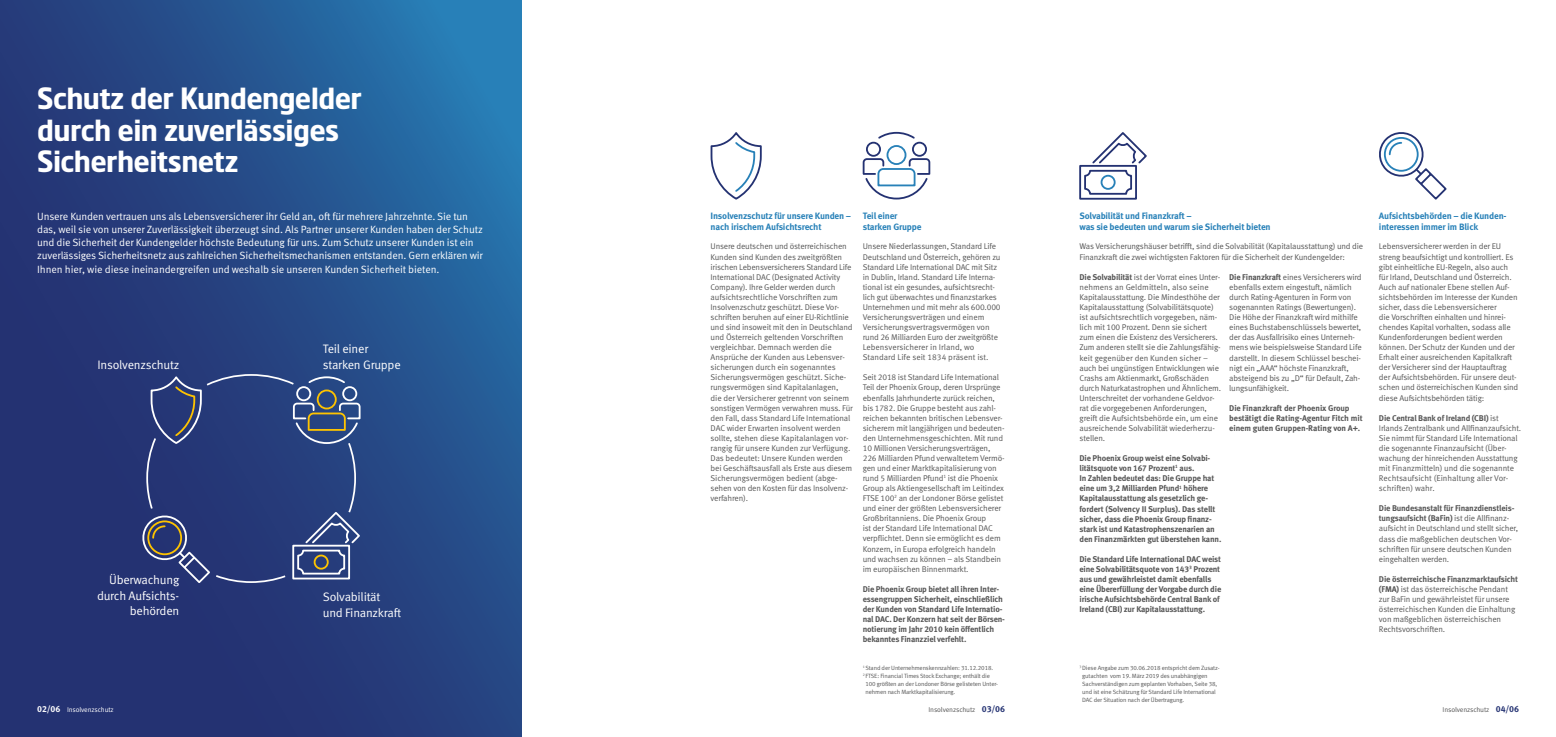
<style>
.page{position:relative;width:1556px;height:737px;background:#fff}
.page>*{position:absolute;margin:0;border:0;box-sizing:border-box;transform-origin:0 0}
.t1{font:700 29.75px/31.5px "Standard Life";letter-spacing:-.02em;color:#fff}
.t2{font:12.25px/15.8px "Meta Standard Life Pro TF Norm";letter-spacing:-.02em;color:#fff}
.t3{font:10.5px/13.1px "Meta Standard Life Pro TF Norm";letter-spacing:-.015em;color:#fff}
.t4{font:700 9.19px/10.9px "Meta Standard Life Pro TF";letter-spacing:-.02em;color:#2881b8}
.t5{font:8.31px/10.1px "Meta Standard Life Pro TF Norm";letter-spacing:-.02em;color:#565656}
.t6{font:700 8.31px/10.1px "Meta Standard Life Pro TF";letter-spacing:-.02em;color:#565656}
.t7{font:7px "Meta Standard Life Pro TF Norm";letter-spacing:-.02em;color:#565656}
.t8{font:7px "Meta Standard Life Pro TF Norm";letter-spacing:-.02em;color:#fff}
.t9{font:6.12px/7.9px "Meta Standard Life Pro TF Norm";letter-spacing:-.02em;color:#565656}
.s1{font-family:"Meta Standard Life Pro TF";font-weight:700;font-size:8.75px}
.s2{font-family:"Meta Standard Life Pro TF";font-weight:700;font-size:8.75px;color:#243272}
.s3{font-family:"Meta Standard Life Pro TF";font-weight:700}
.s4{font-family:"Meta Standard Life Pro TF Norm";font-weight:400}
</style>
<div class="page">
<svg style="left:0;top:0;width:521px;height:737px;background:#254885"></svg>
<svg style="left:710px;top:132px;width:52px;height:68px"></svg>
<div style="left:1079px;top:165px;width:57px;height:35px;border:2px solid #243272"></div>
<svg style="left:1083px;top:132px;width:64px;height:64px"></svg>
<svg style="left:1379px;top:132px;width:68px;height:68px"></svg>
<svg style="left:862px;top:131px;width:69px;height:69px"></svg>
<svg style="left:139px;top:373px;width:222px;height:213px;background:#35477e"></svg>
<h1 class="t1" style="left:37px;top:83px;width:326px">Schutz der Kundengelder durch ein zuverlässiges<br>Sicherheitsnetz</h1>
<p class="t3" style="left:37px;top:209px;width:447px">Unsere Kunden vertrauen uns als Lebensversicherer ihr Geld an, oft für mehrere Jahrzehnte. Sie tun das, weil sie von unserer Zuverlässigkeit überzeugt sind. Als Partner unserer Kunden haben der Schutz und die Sicherheit der Kundengelder höchste Bedeutung für uns. Zum Schutz unserer Kunden ist ein zuverlässiges Sicherheitsnetz aus zahlreichen Sicherheitsmechanismen entstanden. Gern erklären wir Ihnen hier, wie diese ineinandergreifen und weshalb sie unseren Kunden Sicherheit bieten.</p>
<p class="t4" style="left:710px;top:210px;width:142px">Insolvenzschutz für unsere Kunden − nach irischem Aufsichtsrecht</p>
<p class="t5" style="left:710px;top:241px;width:144px">Unsere deutschen und österreichischen Kunden sind Kunden des zweitgrößten irischen Lebensversicherers Standard Life International DAC (Designated Activity Company). Ihre Gelder werden durch aufsichtsrechtliche Vorschriften zum Insolvenzschutz geschützt. Diese Vor&shy;schriften beruhen auf einer EU-Richtlinie und sind insoweit mit den in Deutschland und Österreich geltenden Vorschriften vergleichbar. Demnach werden die Ansprüche der Kunden aus Lebensver&shy;sicherungen durch ein sogenanntes Sicherungsvermögen geschützt. Siche&shy;rungsvermögen sind Kapitalanlagen,<br>die der Versicherer getrennt von seinem sonstigen Vermögen verwahren muss. Für den Fall, dass Standard Life International DAC wider Erwarten insolvent werden sollte, stehen diese Kapitalanlagen vor&shy;rangig für unsere Kunden zur Verfügung.<br>Das bedeutet: Unsere Kunden werden bei Geschäftsausfall als Erste aus diesem Sicherungsvermögen bedient (abge&shy;sehen von den Kosten für das Insolvenz&shy;verfahren).</p>
<h2 class="t2" style="left:323px;top:340px;width:79px">Teil einer starken Gruppe</h2>
<h2 class="t2" style="left:97px;top:356px;width:83px">Insolvenzschutz</h2>
<h2 class="t2" style="left:97px;top:571px;width:84px;text-align:right">Überwachung durch Aufsichts&shy;behörden</h2>
<h2 class="t2" style="left:323px;top:588px;width:80px">Solvabilität und Finanzkraft</h2>
<p class="t4" style="left:862px;top:210px;width:60px">Teil einer starken Gruppe</p>
<p class="t5" style="left:862px;top:241px;width:139px">Unsere Niederlassungen, Standard Life Deutschland und Österreich, gehören zu Standard Life International DAC mit Sitz in Dublin, Irland. Standard Life Interna&shy;tional ist ein gesundes, aufsichtsrecht&shy;lich gut überwachtes und finanzstarkes Unternehmen und mit mehr als 600.000<br>Versicherungsverträgen und einem Versicherungsvertragsvermögen von rund 26 Milliarden Euro der zweitgrößte Lebensversicherer in Irland, wo Standard Life seit 1834 präsent ist.</p>
<p class="t5" style="left:862px;top:372px;width:143px">Seit 2018 ist Standard Life International Teil der Phoenix Group, deren Ursprünge ebenfalls Jahrhunderte zurück reichen, bis 1782. Die Gruppe besteht aus zahl&shy;reichen bekannten britischen Lebensver&shy;sicherern mit langjährigen und bedeuten&shy;den Unternehmensgeschichten. Mit rund 10 Millionen Versicherungsverträgen, 226 Milliarden Pfund verwaltetem Vermö&shy;gen und einer Marktkapitalisierung von rund 5 Milliarden Pfund<sup>1</sup> ist die Phoenix Group als Aktiengesellschaft im Leitindex FTSE 100<sup>2</sup> an der Londoner Börse gelistet und einer der größten Lebensversicherer Großbritanniens. Die Phoenix Group<br>ist der Standard Life International DAC verpflichtet. Denn sie ermöglicht es dem Konzern, in Europa erfolgreich handeln und wachsen zu können – als Standbein im europäischen Binnenmarkt.</p>
<p class="t6" style="left:862px;top:583px;width:144px">Die Phoenix Group bietet all ihren Inter&shy;essengruppen Sicherheit, einschließlich der Kunden von Standard Life Internatio&shy;nal DAC. Der Konzern hat seit der Börsen&shy;notierung im Jahr 2010 kein öffentlich bekanntes Finanzziel verfehlt.</p>
<p class="t9" style="left:862px;top:663px;width:132px"><sup>1</sup> Stand der Unternehmenskennzahlen: 31.12.2018.</p>
<p class="t9" style="left:862px;top:671px;width:129px"><sup>2</sup> FTSE: Financial Times Stock Exchange; enthält die</p>
<p class="t9" style="left:865px;top:679px;width:134px">100 größten an der Londoner Börse gelisteten Unter-</p>
<p class="t9" style="left:865px;top:687px;width:91px">nehmen nach Marktkapitalisierung.</p>
<p class="t8" style="left:37px;top:704px;width:78px"><span class="s1">02/06</span> Insolvenzschutz</p>
<p class="t7" style="left:928px;top:704px;width:78px">Insolvenzschutz <span class="s2">03/06</span></p>
<p class="t4" style="left:1079px;top:210px;width:193px">Solvabilität und Finanzkraft −<br>was sie bedeuten und warum sie Sicherheit bieten</p>
<p class="t5" style="left:1079px;top:241px;width:285px">Was Versicherungshäuser betrifft, sind die Solvabilität (Kapitalausstattung) und die<br>Finanzkraft die zwei wichtigsten Faktoren für die Sicherheit der Kundengelder:</p>
<p class="t5" style="left:1079px;top:271px;width:143px"><span class="s3">Die Solvabilität</span> ist der Vorrat eines Unter&shy;nehmens an Geldmitteln, also seine Kapitalausstattung. Die Mindesthöhe der Kapitalausstattung (Solvabilitätsquote) ist aufsichtsrechtlich vorgegeben, näm&shy;lich mit 100 Prozent. Denn sie sichert zum einen die Existenz des Versicherers.<br>Zum anderen stellt sie die Zahlungsfähig&shy;keit gegenüber den Kunden sicher – auch bei ungünstigen Entwicklungen wie Crashs am Aktienmarkt, Großschäden durch Naturkatastrophen und Ähnlichem.<br>Unterschreitet der vorhandene Geldvor&shy;rat die vorgegebenen Anforderungen, greift die Aufsichtsbehörde ein, um eine ausreichende Solvabilität wiederherzu&shy;stellen.</p>
<p class="t6" style="left:1079px;top:453px;width:143px">Die Phoenix Group weist eine Solvabi&shy;litätsquote von 167 Prozent<sup>1</sup> aus.<br>In Zahlen bedeutet das: Die Gruppe hat eine um 3,2 Milliarden Pfund<sup>1</sup> höhere Kapitalausstattung als gesetzlich ge&shy;fordert (Solvency II Surplus). Das stellt sicher, dass die Phoenix Group finanz&shy;stark ist und Katastrophenszenarien an den Finanzmärkten gut überstehen kann.</p>
<p class="t6" style="left:1079px;top:553px;width:143px">Die Standard Life International DAC weist eine Solvabilitätsquote von 143<sup>3</sup> Prozent aus und gewährleistet damit ebenfalls eine Übererfüllung der Vorgabe durch die irische Aufsichtsbehörde Central Bank of Ireland (CBI) zur Kapitalausstattung.</p>
<p class="t5" style="left:1229px;top:271px;width:134px"><span class="s3">Die Finanzkraft</span> eines Versicherers wird ebenfalls extern eingestuft, nämlich durch Rating-Agenturen in Form von sogenannten Ratings (Bewertungen).<br>Die Höhe der Finanzkraft wird mithilfe eines Buchstabenschlüssels bewertet, der das Ausfallrisiko eines Unterneh&shy;mens wie beispielsweise Standard Life darstellt. In diesem Schlüssel beschei&shy;nigt ein „AAA“ höchste Finanzkraft, absteigend bis zu „D“ für Default, Zah&shy;lungsunfähigkeit.</p>
<p class="t6" style="left:1229px;top:402px;width:135px">Die Finanzkraft der Phoenix Group bestätigt die Rating-Agentur Fitch mit einem guten Gruppen-Rating von A+.</p>
<p class="t9" style="left:1082px;top:663px;width:139px;text-indent:-3px"><sup>3</sup> Diese Angabe zum 30.06.2018 entspricht dem Zusatz&shy;gutachten vom 19. März 2019 des unabhängigen Sachverständigen zum geplanten Vorhaben, Seite 38, und ist eine Schätzung für Standard Life International DAC der Situation nach der Übertragung.</p>
<p class="t4" style="left:1378px;top:210px;width:129px">Aufsichtsbehörden − die Kunden&shy;interessen immer im Blick</p>
<p class="t5" style="left:1378px;top:241px;width:141px">Lebensversicherer werden in der EU streng beaufsichtigt und kontrolliert. Es gibt einheitliche EU-Regeln, also auch für Irland, Deutschland und Österreich.<br>Auch auf nationaler Ebene stellen Auf&shy;sichtsbehörden im Interesse der Kunden sicher, dass die Lebensversicherer<br>die Vorschriften einhalten und hinrei&shy;chendes Kapital vorhalten, sodass alle Kundenforderungen bedient werden können. Der Schutz der Kunden und der Erhalt einer ausreichenden Kapitalkraft der Versicherer sind der Hauptauftrag der Aufsichtsbehörden. Für unsere deut&shy;schen und österreichischen Kunden sind diese Aufsichtsbehörden tätig:</p>
<p class="t6" style="left:1378px;top:412px;width:121px">Die Central Bank of Ireland (CBI) <span class="s4">ist</span></p>
<p class="t5" style="left:1378px;top:422px;width:144px">Irlands Zentralbank und Allfinanzaufsicht.<br>Sie nimmt für Standard Life International die sogenannte Finanzaufsicht (Über&shy;wachung der hinreichenden Ausstattung mit Finanzmitteln) und die sogenannte Rechtsaufsicht (Einhaltung aller Vor&shy;schriften) wahr.</p>
<p class="t6" style="left:1378px;top:503px;width:137px">Die Bundesanstalt für Finanzdienstleis&shy;tungsaufsicht (BaFin) <span class="s4">ist die Allfinanz-</span></p>
<p class="t5" style="left:1378px;top:523px;width:141px">aufsicht in Deutschland und stellt sicher, dass die maßgeblichen deutschen Vor&shy;schriften für unsere deutschen Kunden eingehalten werden.</p>
<p class="t6" style="left:1378px;top:573px;width:141px">Die österreichische Finanzmarktaufsicht</p>
<p class="t5" style="left:1378px;top:583px;width:138px"><span class="s3">(FMA)</span> ist das österreichische Pendant zur BaFin und gewährleistet für unsere österreichischen Kunden die Einhaltung von maßgeblichen österreichischen Rechtsvorschriften.</p>
<p class="t7" style="left:1442px;top:704px;width:78px">Insolvenzschutz <span class="s2">04/06</span></p>
</div>
